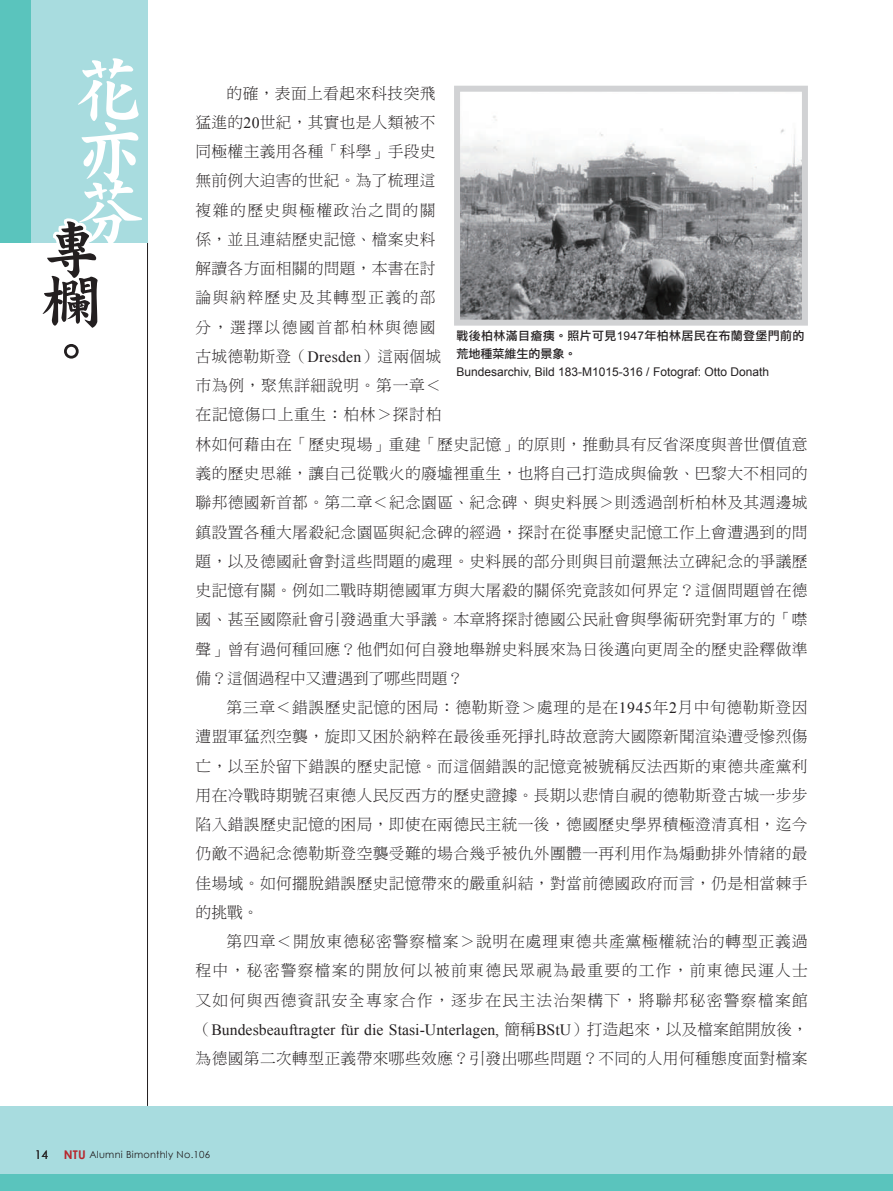
<style>
.page{position:relative;width:893px;height:1191px;background:#fff}
.page>*{position:absolute;margin:0;border:0;box-sizing:border-box;transform-origin:0 0}
.t1{font:72px/61.2px "DF Kai Shu Std W9";color:#fff;text-align:justify}
.t2{font:60px/51px "DF Kai Shu Std W9";color:#231f20;text-align:justify}
.t3{font:15.75px/29.2px "DF Ming Std W3";letter-spacing:.025em;color:#231f20;text-align:justify}
.t4{font:15.75px "Times New Roman";color:#231f20}
.t5{font:12px "Arial";color:#231f20}
.t6{font:12px/18px "DF Li Hei Std W5";letter-spacing:.025em;color:#231f20}
.t7{font:12px "Century Gothic";color:#231f20}
.t8{font:9.75px "Century Gothic";letter-spacing:.025em;color:#231f20}
.s1{font-family:"Times New Roman"}
.s2{font-family:"MS Mincho"}
.s3{font-family:"DF Ming Std W3"}
.s4{font-family:"Arial"}
.s5{font-weight:700;font-size:12px;color:#b7282e}
</style>
<div class="page">
<hr style="left:147px;top:242px;width:1px;height:864px;background:#231f20">
<div style="left:0;top:1106px;width:893px;height:83px;background:#a8dcdf"></div>
<div style="left:0;top:1174px;width:893px;height:17px;background:#5ac4bd"></div>
<div style="left:0;top:0;width:147px;height:242px;background:#a8dcdf"></div>
<svg style="left:30px;top:218px;width:92px;height:25px"></svg>
<div style="left:0;top:0;width:31px;height:242px;background:#5ac4bd"></div>
<img style="left:461px;top:116px;width:340px;height:203px">
<div style="left:454px;top:86px;width:354px;height:240px;border:6px solid #d1d2d4"></div>
<h1 class="t1" style="left:73px;top:58px;width:71px">花亦芬</h1>
<h2 class="t2" style="left:41px;top:223px;width:58px">專欄。</h2>
<p class="t3" style="left:196px;top:78px;width:613px;text-align:left;text-indent:31px">的確，表面上看起來科技突飛<br>猛進的<span class="s1">20</span>世紀，其實也是人類被不<br>同極權主義用各種「科學」手段史<br>無前例大迫害的世紀。為了梳理這<br>複雜的歷史與極權政治之間的關<br>係，並且連結歷史記憶、檔案史料<br>解讀各方面相關的問題，本書在討<br>論與納粹歷史及其轉型正義的部<br>分，選擇以德國首都柏林與德國<br>古城德勒斯登（<span class="s1">Dresden</span>）這兩個城<br>市為例，聚焦詳細說明。第一章<span class="s2">＜<br></span>在記憶傷口上重生：柏林<span class="s2">＞</span>探討柏<br>林如何藉由在「歷史現場」重建「歷史記憶」的原則，推動具有反省深度與普世價值意義的歷史思維，讓自己從戰火的廢墟裡重生，也將自己打造成與倫敦、巴黎大不相同的聯邦德國新首都。第二章<span class="s2">＜</span>紀念園區、紀念碑、與史料展<span class="s2">＞</span>則透過剖析柏林及其週邊城鎮設置各種大屠殺紀念園區與紀念碑的經過，探討在從事歷史記憶工作上會遭遇到的問題，以及德國社會對這些問題的處理。史料展的部分則與目前還無法立碑紀念的爭議歷史記憶有關。例如二戰時期德國軍方與大屠殺的關係究竟該如何界定？這個問題曾在德國、甚至國際社會引發過重大爭議。本章將探討德國公民社會與學術研究對軍方的「噤聲」曾有過何種回應？他們如何自發地舉辦史料展來為日後邁向更周全的歷史詮釋做準備？這個過程中又遭遇到了哪些問題？</p>
<p class="t3" style="left:196px;top:692px;width:613px;text-indent:31px">第三章<span class="s2">＜</span>錯誤歷史記憶的困局：德勒斯登<span class="s2">＞</span>處理的是在<span class="s1">1945</span>年<span class="s1">2</span>月中旬德勒斯登因遭盟軍猛烈空襲，旋即又困於納粹在最後垂死掙扎時故意誇大國際新聞渲染遭受慘烈傷亡，以至於留下錯誤的歷史記憶。而這個錯誤的記憶竟被號稱反法西斯的東德共產黨利用在冷戰時期號召東德人民反西方的歷史證據。長期以悲情自視的德勒斯登古城一步步陷入錯誤歷史記憶的困局，即使在兩德民主統一後，德國歷史學界積極澄清真相，迄今仍敵不過紀念德勒斯登空襲受難的場合幾乎被仇外團體一再利用作為煽動排外情緒的最佳場域。如何擺脫錯誤歷史記憶帶來的嚴重糾結，對當前德國政府而言，仍是相當棘手的挑戰。</p>
<p class="t3" style="left:196px;top:926px;width:614px;text-indent:31px">第四章<span class="s2">＜</span>開放東德秘密警察檔案<span class="s2">＞</span>說明在處理東德共產黨極權統治的轉型正義過程中，秘密警察檔案的開放何以被前東德民眾視為最重要的工作，前東德民運人士又如何與西德資訊安全專家合作，逐步在民主法治架構下，將聯邦秘密警察檔案館</p>
<p class="t4" style="left:196px;top:1019px;width:614px"><span class="s3">（</span>Bundesbeauftragter für die Stasi-Unterlagen, <span class="s3">簡稱</span>BStU<span class="s3">）打造起來，以及檔案館開放後，</span></p>
<p class="t3" style="left:196px;top:1043px;width:613px">為德國第二次轉型正義帶來哪些效應？引發出哪些問題？不同的人用何種態度面對檔案</p>
<p class="t6" style="left:456px;top:326px;width:350px">戰後柏林滿目瘡痍。照片可見<span class="s4">1947</span>年柏林居民在布蘭登堡門前的荒地種菜維生的景象。</p>
<p class="t5" style="left:456px;top:364px;width:314px">Bundesarchiv, Bild 183-M1015-316 / Fotograf: Otto Donath</p>
<p class="t7" style="left:35px;top:1147px;width:15px">14</p>
<p class="t8" style="left:64px;top:1148px;width:148px"><span class="s5">NTU</span> Alumni Bimonthly No.106</p>
</div>
